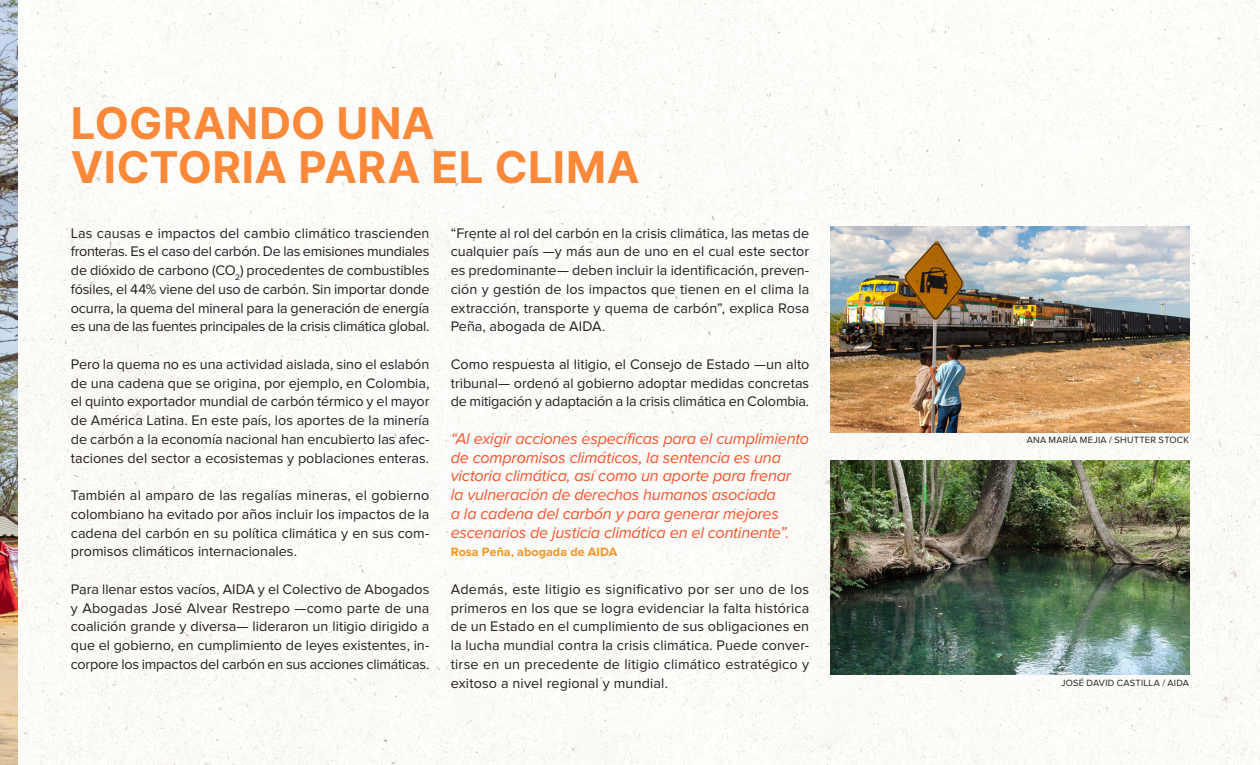
<style>
.page{position:relative;width:1260px;height:765px;background:#fff}
.page>*{position:absolute;margin:0;border:0;box-sizing:border-box;transform-origin:0 0}
.t1{font:43.75px/43.8px "Inter";letter-spacing:.01em;color:#fc8839}
.Citas{font:italic 16.25px/18.8px "Proxima Nova";letter-spacing:-.015em;color:#f9542c}
.Txt_corrido{font:14.38px/18.8px "Proxima Nova";color:#231f20;text-align:justify}
.Txt_corrido-2{font:700 12.5px "Proxima Nova";letter-spacing:.005em;color:#f79421}
.PIed_e_fotos{font:9.38px "Proxima Nova";letter-spacing:.025em;color:#231f20}
</style>
<div class="page">
<img style="left:18px;top:0;width:1242px;height:765px">
<img style="left:0;top:0;width:18px;height:765px">
<img style="left:831px;top:227px;width:358px;height:206px">
<img style="left:831px;top:460px;width:358px;height:214px">
<p class="t1" style="left:71px;top:100px;width:570px">LOGRANDO UNA<br>VICTORIA PARA EL CLIMA</p>
<p class="Txt_corrido" style="left:71px;top:224px;width:360px">Las causas e impactos del cambio climático trascienden fronteras. Es el caso del carbón. De las emisiones mundiales de dióxido de carbono (CO<sub>2</sub>) procedentes de combustibles fósiles, el 44% viene del uso de carbón. Sin importar donde ocurra, la quema del mineral para la generación de energía es una de las fuentes principales de la crisis climática global.</p>
<p class="Txt_corrido" style="left:71px;top:355px;width:360px">Pero la quema no es una actividad aislada, sino el eslabón de una cadena que se origina, por ejemplo, en Colombia, el quinto exportador mundial de carbón térmico y el mayor de América Latina. En este país, los aportes de la minería de carbón a la economía nacional han encubierto las afec&shy;taciones del sector a ecosistemas y poblaciones enteras.</p>
<p class="Txt_corrido" style="left:71px;top:486px;width:360px">También al amparo de las regalías mineras, el gobierno colombiano ha evitado por años incluir los impactos de la cadena del carbón en su política climática y en sus com&shy;promisos climáticos internacionales.</p>
<p class="Txt_corrido" style="left:71px;top:580px;width:360px">Para llenar estos vacíos, AIDA y el Colectivo de Abogados y Abogadas José Alvear Restrepo —como parte de una coalición grande y diversa— lideraron un litigio dirigido a que el gobierno, en cumplimiento de leyes existentes, in&shy;corpore los impactos del carbón en sus acciones climáticas.</p>
<p class="Txt_corrido" style="left:451px;top:224px;width:360px">“Frente al rol del carbón en la crisis climática, las metas de cualquier país —y más aun de uno en el cual este sector es predominante— deben incluir la identificación, preven&shy;ción y gestión de los impactos que tienen en el clima la extracción, transporte y quema de carbón”, explica Rosa Peña, abogada de AIDA.</p>
<p class="Txt_corrido" style="left:451px;top:355px;width:360px">Como respuesta al litigio, el Consejo de Estado —un alto tribunal— ordenó al gobierno adoptar medidas concretas de mitigación y adaptación a la crisis climática en Colombia.</p>
<p class="Citas" style="left:451px;top:428px;width:360px">“Al exigir acciones específicas para el cumplimiento de compromisos climáticos, la sentencia es una victoria climática, así como un aporte para frenar<br>la vulneración de derechos humanos asociada<br>a la cadena del carbón y para generar mejores escenarios de justicia climática en el continente”.</p>
<p class="Txt_corrido-2" style="left:451px;top:543px;width:168px">Rosa Peña, abogada de AIDA</p>
<p class="Txt_corrido" style="left:451px;top:580px;width:360px">Además, este litigio es significativo por ser uno de los primeros en los que se logra evidenciar la falta histórica de un Estado en el cumplimiento de sus obligaciones en la lucha mundial contra la crisis climática. Puede conver&shy;tirse en un precedente de litigio climático estratégico y exitoso a nivel regional y mundial.</p>
<p class="PIed_e_fotos" style="left:1027px;top:435px;width:164px">ANA MARÍA MEJIA / SHUTTER STOCK</p>
<p class="PIed_e_fotos" style="left:1061px;top:677px;width:130px">JOSÉ DAVID CASTILLA / AIDA</p>
</div>
